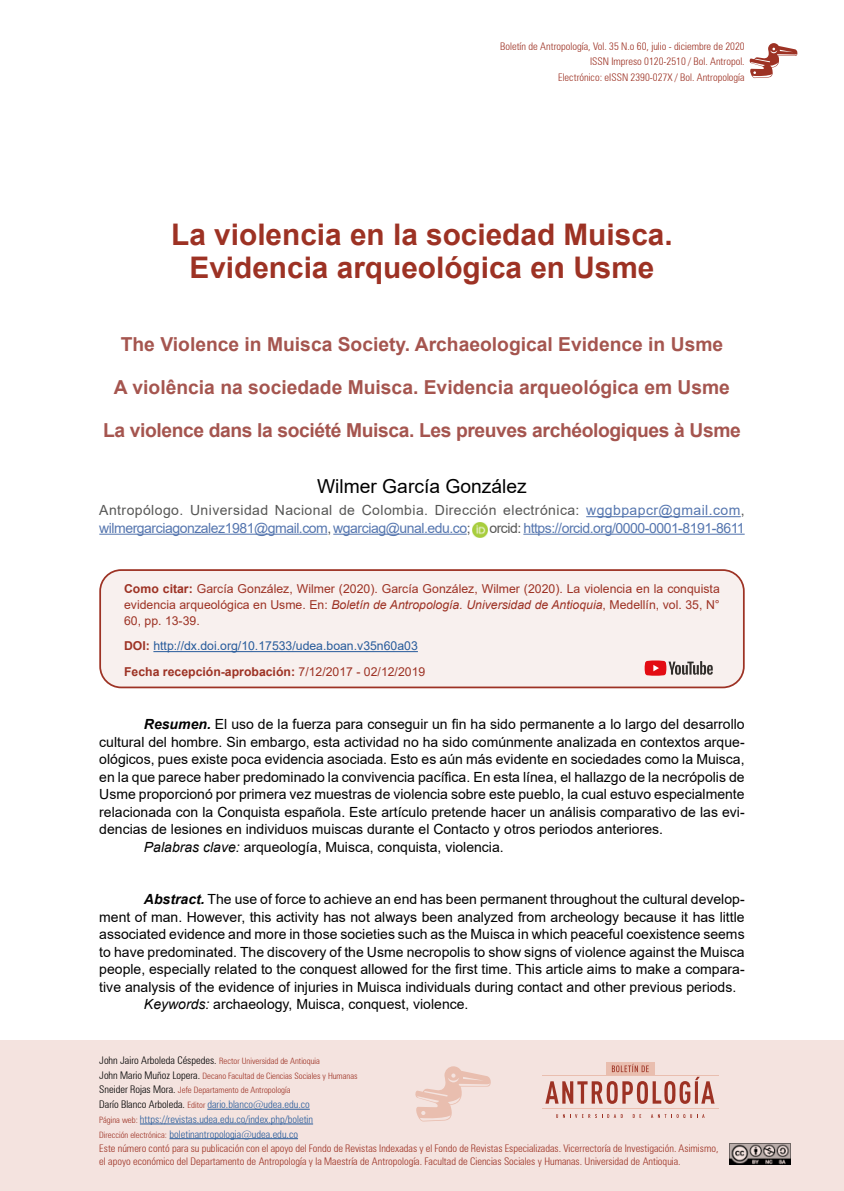
<style>
.page{position:relative;width:844px;height:1191px;background:#fff}
.page>*{position:absolute;margin:0;border:0;box-sizing:border-box;transform-origin:0 0}
.t1{font:700 29.75px/33.2px "Arial";color:#9d3224;text-align:center}
.t2{font:700 19.25px "Arial";color:#a5554f}
.t3{font:700 19.25px "Arial";letter-spacing:-.02em;color:#a5554f}
.t4{font:19.25px "Arial";color:#000}
.t5{font:14px "Arial";color:#000}
.t6{font:14px/17.5px "Arial";letter-spacing:.03em;color:#5576af}
.t7{font:14px "Arial";letter-spacing:-.035em;color:#5576af}
.t8{font:12.25px/15.8px "Arial";color:#9d3224;text-align:justify}
.t9{font:12.25px/25.7px "Arial";color:#275b9b}
.t10{font:300 condensed 10.5px/14.7px "Zurich BT";color:#9d3224}
.t11{font:300 condensed 8.75px/14.7px "Zurich BT";color:#9d3224}
.s1{color:#575756}
.s2{font-weight:700}
.s3{font-style:italic}
.s4{font-weight:700;color:#9d3224}
.s5{color:#9d3224}
.s6{font-weight:700;font-style:italic}
.s7{font-size:10.5px;color:#000}
.s8{color:#000}
.s9{font-size:8.75px}
.s10{color:#275b9b}
</style>
<div class="page">
<div style="left:0;top:1040px;width:843px;height:151px;background:#f4e3df"></div>
<div style="left:100px;top:570px;width:643px;height:117px;background:#f8f0ee;border-radius:21px"></div>
<div style="left:99px;top:569px;width:645px;height:119px;border:2px solid #9d3224;border-radius:21px"></div>
<hr style="left:586px;top:516px;width:154px;height:1px;background:#5576af">
<hr style="left:99px;top:533px;width:228px;height:2px;background:#5576af">
<hr style="left:333px;top:533px;width:133px;height:2px;background:#5576af">
<hr style="left:523px;top:533px;width:221px;height:2px;background:#5576af">
<hr style="left:153px;top:651px;width:265px;height:1px;background:#275b9b">
<img style="left:472px;top:522px;width:15px;height:15px">
<img style="left:729px;top:1143px;width:61px;height:21px">
<div style="left:606px;top:1062px;width:48px;height:13px;background:#e9beaf"></div>
<svg style="left:545px;top:1063px;width:169px;height:40px"></svg>
<hr style="left:542px;top:1107px;width:176px;height:1px;background:#e9beaf">
<hr style="left:542px;top:1075px;width:176px;height:1px;background:#e9beaf">
<svg style="left:556px;top:1114px;width:66px;height:4px"></svg>
<svg style="left:632px;top:1114px;width:9px;height:4px"></svg>
<svg style="left:651px;top:1114px;width:53px;height:4px"></svg>
<hr style="left:207px;top:1109px;width:103px;height:1px;background:#275b9b">
<hr style="left:140px;top:1123px;width:173px;height:1px;background:#275b9b">
<hr style="left:169px;top:1138px;width:129px;height:1px;background:#275b9b">
<svg style="left:415px;top:1066px;width:76px;height:56px"></svg>
<svg style="left:749px;top:43px;width:49px;height:36px"></svg>
<svg style="left:644px;top:660px;width:68px;height:15px"></svg>
<p class="t10" style="left:500px;top:38px;width:246px;line-height:15.6px;text-align:right">Boletín de Antropología, Vol. 35 N.o 60, julio - diciembre de 2020<br>ISSN Impreso 0120-2510 / Bol. Antropol.<br>Electrónico: eISSN 2390-027X / Bol. Antropología</p>
<h1 class="t1" style="left:171px;top:218px;width:503px">La violencia en la sociedad Muisca.<br>Evidencia arqueológica en Usme</h1>
<h2 class="t2" style="left:121px;top:331px;width:603px">The Violence in Muisca Society. Archaeological Evidence in Usme</h2>
<h2 class="t2" style="left:114px;top:374px;width:617px">A violência na sociedade Muisca. Evidencia arqueológica em Usme</h2>
<h2 class="t3" style="left:103px;top:416px;width:639px">La violence dans la société Muisca. Les preuves archéologiques à Usme</h2>
<h2 class="t4" style="left:317px;top:473px;width:211px">Wilmer García González</h2>
<p class="t6" style="left:99px;top:501px;width:646px"><span class="s1">Antropólogo. Universidad Nacional de Colombia. Dirección electrónica:</span> wggbpapcr@gmail.com<span class="s1">, </span>wilmergarciagonzalez1981@gmail.com<span class="s1">,</span> wgarciag@unal.edu.co<span class="s1">;</span></p>
<p class="t7" style="left:489px;top:518px;width:257px"><span class="s1">orcid:</span> https://orcid.org/0000-0001-8191-8611</p>
<p class="t8" style="left:124px;top:581px;width:597px"><span class="s2">Como citar:</span> García González, Wilmer (2020). García González, Wilmer (2020). La violencia en la conquista evidencia arqueológica en Usme. En: <span class="s3">Boletín de Antropología. Universidad de Antioquia</span>, Medellín, vol. 35, N° 60, pp. 13-39.</p>
<p class="t9" style="left:124px;top:633px;width:302px"><span class="s4">DOI:</span> http://dx.doi.org/10.17533/udea.boan.v35n60a03<br><span class="s4">Fecha recepción-aprobación:</span> <span class="s5">7/12/2017 - 02/12/2019</span></p>
<p class="t5" style="left:144px;top:714px;width:602px"><span class="s6">Resumen.</span> El uso de la fuerza para conseguir un fin ha sido permanente a lo largo del desarrollo</p>
<p class="t5" style="left:99px;top:732px;width:646px">cultural del hombre. Sin embargo, esta actividad no ha sido comúnmente analizada en contextos arque-</p>
<p class="t5" style="left:99px;top:749px;width:646px">ológicos, pues existe poca evidencia asociada. Esto es aún más evidente en sociedades como la Muisca,</p>
<p class="t5" style="left:99px;top:767px;width:646px">en la que parece haber predominado la convivencia pacífica. En esta línea, el hallazgo de la necrópolis de</p>
<p class="t5" style="left:99px;top:784px;width:646px">Usme proporcionó por primera vez muestras de violencia sobre este pueblo, la cual estuvo especialmente</p>
<p class="t5" style="left:99px;top:802px;width:646px">relacionada con la Conquista española. Este artículo pretende hacer un análisis comparativo de las evi-</p>
<p class="t5" style="left:99px;top:819px;width:565px">dencias de lesiones en individuos muiscas durante el Contacto y otros periodos anteriores.</p>
<p class="t5" style="left:144px;top:837px;width:361px"><span class="s3">Palabras clave:</span> arqueología, Muisca, conquista, violencia.</p>
<p class="t5" style="left:144px;top:889px;width:602px"><span class="s6">Abstract.</span> The use of force to achieve an end has been permanent throughout the cultural develop-</p>
<p class="t5" style="left:99px;top:907px;width:646px">ment of man. However, this activity has not always been analyzed from archeology because it has little</p>
<p class="t5" style="left:99px;top:924px;width:646px">associated evidence and more in those societies such as the Muisca in which peaceful coexistence seems</p>
<p class="t5" style="left:99px;top:942px;width:646px">to have predominated. The discovery of the Usme necropolis to show signs of violence against the Muisca</p>
<p class="t5" style="left:99px;top:959px;width:646px">people, especially related to the conquest allowed for the first time. This article aims to make a compara-</p>
<p class="t5" style="left:99px;top:977px;width:638px">tive analysis of the evidence of injuries in Muisca individuals during contact and other previous periods.</p>
<p class="t5" style="left:144px;top:994px;width:326px"><span class="s3">Keywords:</span> archaeology, Muisca, conquest, violence.</p>
<p class="t11" style="left:99px;top:1053px;width:260px"><span class="s7">John Jairo Arboleda Céspedes.</span> Rector Universidad de Antioquia<br><span class="s7">John Mario Muñoz Lopera.</span> Decano Facultad de Ciencias Sociales y Humanas<br><span class="s7">Sneider Rojas Mora.</span> Jefe Departamento de Antropología</p>
<p class="t10" style="left:99px;top:1097px;width:620px"><span class="s8">Darío Blanco Arboleda.</span> <span class="s9">Editor</span> <span class="s10">dario.blanco@udea.edu.co<br></span><span class="s9">Página web:</span> <span class="s10">https://revistas.udea.edu.co/index.php/boletin<br></span><span class="s9">Dirección electrónica:</span> <span class="s10">boletinantropologia@udea.edu.co<br></span>Este número contó para su publicación con el apoyo del Fondo de Revistas Indexadas y el Fondo de Revistas Especializadas. Vicerrectoría de Investigación. Asimismo,</p>
<p class="t10" style="left:99px;top:1153px;width:582px">el apoyo económico del Departamento de Antropología y la Maestría de Antropología. Facultad de Ciencias Sociales y Humanas. Universidad de Antioquia.</p>
</div>
